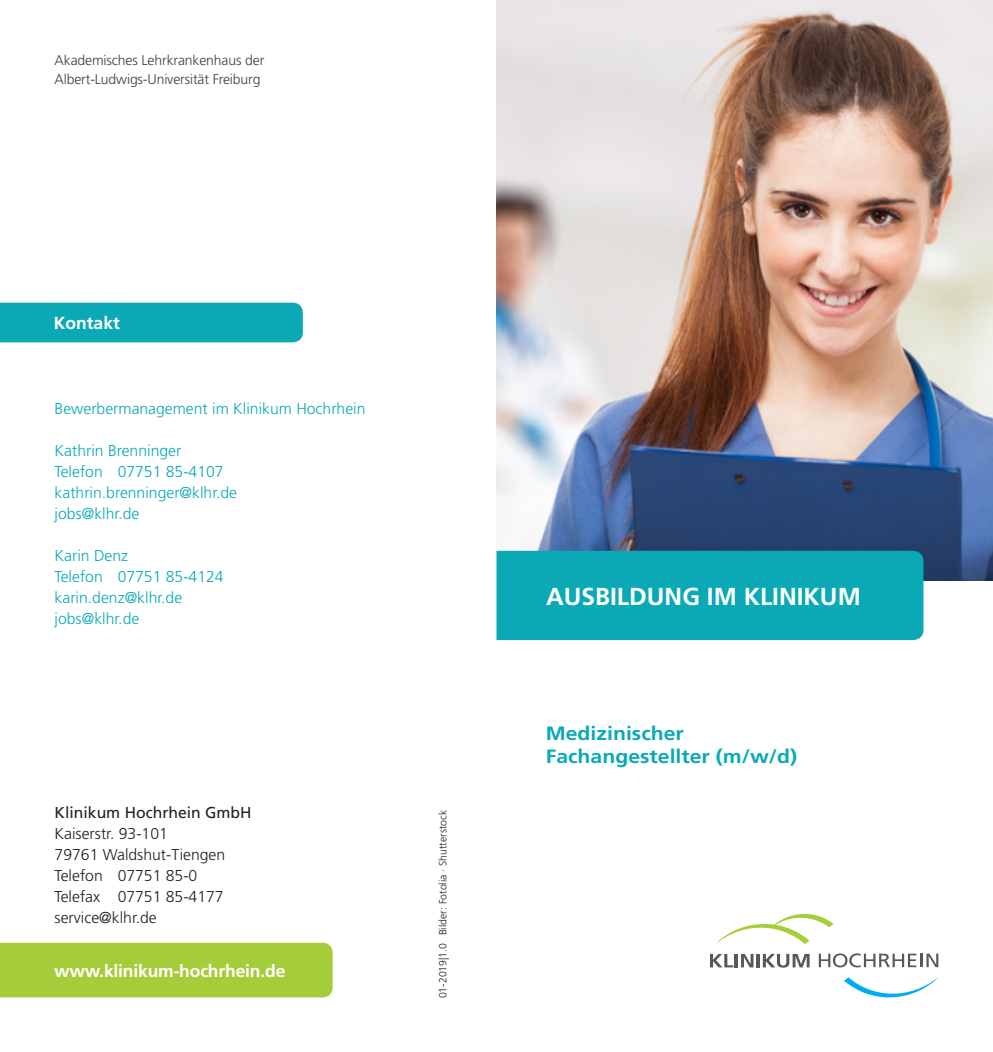
<style>
.page{position:relative;width:993px;height:1052px;background:#fff}
.page>*{position:absolute;margin:0;border:0;box-sizing:border-box;transform-origin:0 0}
.Titel_-_U1{font:700 24.5px "Frutiger LT Std";color:#fff}
.Subtitel_-_U1{font:700 19.25px "Frutiger LT Std";color:#0ba9b6;scale:1.1 1}
.Titel_-_Kapitel{font:700 17.5px "Frutiger LT Std";letter-spacing:-.01em;color:#fff}
.t1{font:300 15.75px "Frutiger LT Std";color:#0ba9b6}
.t2{font:300 15.75px "Frutiger LT Std";color:#231f20}
.t3{font:15.75px "Frutiger LT Std";color:#231f20}
.t4{font:300 14px "Frutiger LT Std";letter-spacing:-.01em;color:#3e3e3f}
.t5{font:300 10.5px "Frutiger LT Std";color:#231f20}
</style>
<div class="page">
<img style="left:496px;top:0;width:496px;height:580px">
<div style="left:496px;top:551px;width:427px;height:89px;background:#0ba9b6"></div>
<svg style="left:710px;top:954px;width:99px;height:13px"></svg>
<svg style="left:818px;top:953px;width:120px;height:14px"></svg>
<svg style="left:715px;top:914px;width:118px;height:30px"></svg>
<svg style="left:844px;top:977px;width:93px;height:20px"></svg>
<div style="left:0;top:303px;width:303px;height:39px;background:#0ba9b6"></div>
<div style="left:0;top:943px;width:332px;height:54px;background:#a5cd39"></div>
<p class="t4" style="left:55px;top:52px;width:211px">Akademisches Lehrkrankenhaus der</p>
<p class="t4" style="left:55px;top:71px;width:207px">Albert-Ludwigs-Universität Freiburg</p>
<p class="Titel_-_Kapitel" style="left:54px;top:313px;width:68px">Kontakt</p>
<p class="t1" style="left:55px;top:399px;width:312px">Bewerbermanagement im Klinikum Hochrhein</p>
<p class="t1" style="left:55px;top:441px;width:128px">Kathrin Brenninger</p>
<p class="t1" style="left:55px;top:462px;width:170px">Telefon 07751 85-4107</p>
<p class="t1" style="left:55px;top:483px;width:184px">kathrin.brenninger@klhr.de</p>
<p class="t1" style="left:55px;top:504px;width:86px">jobs@klhr.de</p>
<p class="t1" style="left:55px;top:546px;width:75px">Karin Denz</p>
<p class="t1" style="left:55px;top:567px;width:170px">Telefon 07751 85-4124</p>
<p class="t1" style="left:55px;top:588px;width:129px">karin.denz@klhr.de</p>
<p class="t1" style="left:55px;top:609px;width:86px">jobs@klhr.de</p>
<p class="t3" style="left:55px;top:803px;width:198px">Klinikum Hochrhein GmbH</p>
<p class="t2" style="left:55px;top:824px;width:115px">Kaiserstr. 93-101</p>
<p class="t2" style="left:55px;top:845px;width:172px">79761 Waldshut-Tiengen</p>
<p class="t2" style="left:55px;top:866px;width:144px">Telefon 07751 85-0</p>
<p class="t2" style="left:55px;top:887px;width:170px">Telefax 07751 85-4177</p>
<p class="t2" style="left:55px;top:908px;width:104px">service@klhr.de</p>
<p class="Titel_-_Kapitel" style="left:54px;top:960px;width:233px">www.klinikum-hochrhein.de</p>
<p class="t5" style="left:437px;top:998px;width:190px;rotate:-90deg">01-2019|1.0 Bilder: Fotolia · Shutterstock</p>
<p class="Titel_-_U1" style="left:546px;top:582px;width:316px">AUSBILDUNG IM KLINIKUM</p>
<p class="Subtitel_-_U1" style="left:545px;top:722px;width:127px">Medizinischer</p>
<p class="Subtitel_-_U1" style="left:545px;top:745px;width:230px">Fachangestellter (m/w/d)</p>
</div>
